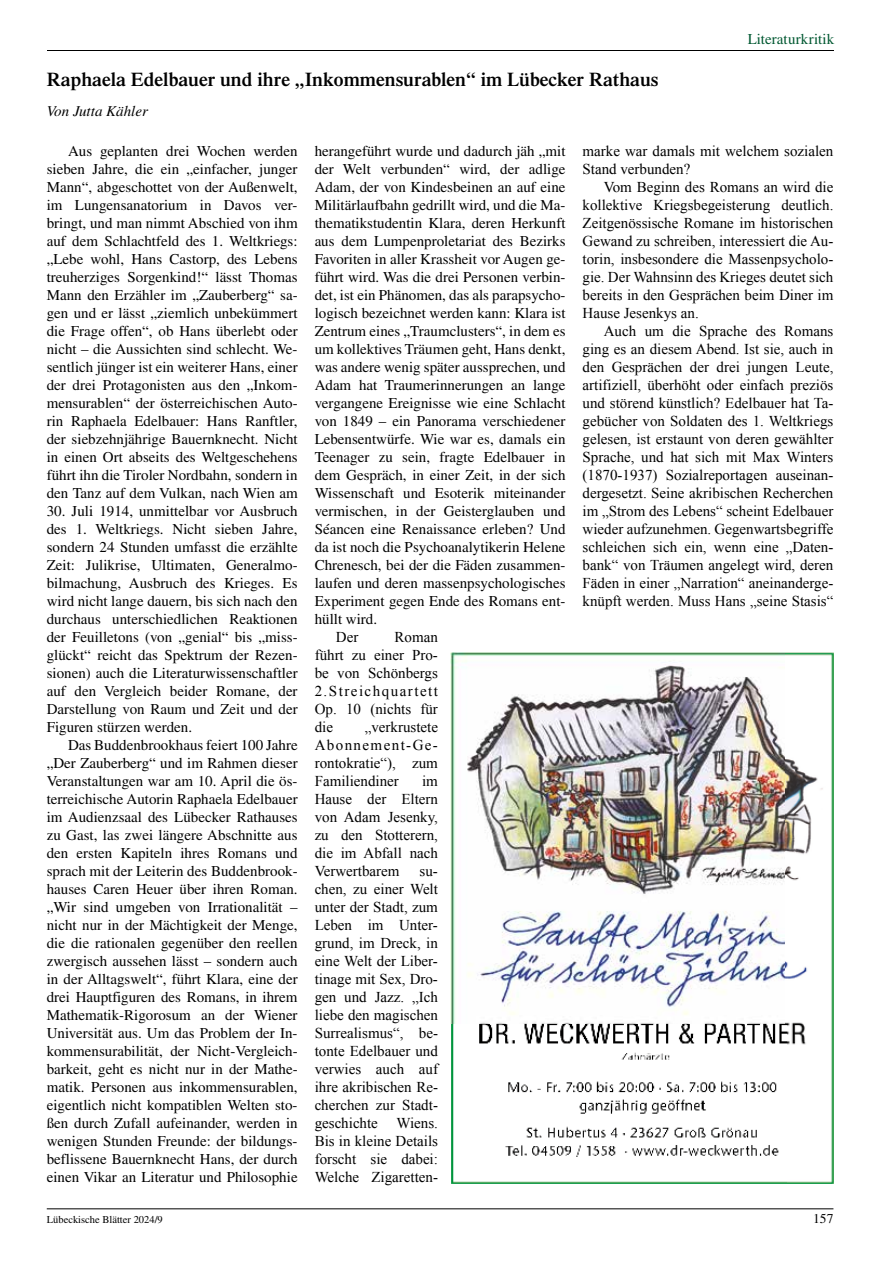
<style>
.page{position:relative;width:893px;height:1263px;background:#fff}
.page>*{position:absolute;margin:0;border:0;box-sizing:border-box;transform-origin:0 0}
.t1{font:600 19.5px "Times LT Std";color:#000}
.t2{font:15px/18px "Times LT Std";color:#000;text-align:justify}
.t3{font:15px/18px "Times New Roman";color:#000;text-align:justify}
.t4{font:15px "Times LT Std";letter-spacing:.01em;color:#005831}
.t5{font:italic 15px "Times LT Std";color:#000}
.t6{font:13.5px "Times LT Std";color:#000}
.t7{font:10.5px "Times LT Std";color:#000}
</style>
<div class="page">
<hr style="left:47px;top:1208px;width:786px;height:1px;background:#000">
<hr style="left:47px;top:50px;width:786px;height:1px;background:#000">
<img style="left:451px;top:652px;width:382px;height:532px">
<p class="t4" style="left:748px;top:31px;width:88px">Literaturkritik</p>
<h1 class="t1" style="left:47px;top:67px;width:613px">Raphaela Edelbauer und ihre „Inkommensurablen“ im Lübecker Rathaus</h1>
<p class="t5" style="left:47px;top:102px;width:103px">Von Jutta Kähler</p>
<p class="t2" style="left:47px;top:142px;width:252px;text-indent:21px">Aus geplanten drei Wochen werden sieben Jahre, die ein „einfacher, junger Mann“, abgeschottet von der Außenwelt, im Lungensanatorium in Davos ver&shy;bringt, und man nimmt Abschied von ihm auf dem Schlachtfeld des 1. Weltkriegs: „Lebe wohl, Hans Castorp, des Lebens treuherziges Sorgenkind!“ lässt Thomas Mann den Erzähler im „Zauberberg“ sa&shy;gen und er lässt „ziemlich unbekümmert die Frage offen“, ob Hans überlebt oder nicht – die Aussichten sind schlecht. We&shy;sentlich jünger ist ein weiterer Hans, einer der drei Protagonisten aus den „Inkom&shy;mensurablen“ der österreichischen Auto&shy;rin Raphaela Edelbauer: Hans Ranftler, der siebzehnjährige Bauernknecht. Nicht in einen Ort abseits des Weltgeschehens führt ihn die Tiroler Nordbahn, sondern in den Tanz auf dem Vulkan, nach Wien am</p>
<p class="t2" style="left:47px;top:502px;width:252px">30. Juli 1914, unmittelbar vor Ausbruch des 1. Weltkriegs. Nicht sieben Jahre, sondern 24 Stunden umfasst die erzählte Zeit: Julikrise, Ultimaten, Generalmo&shy;bilmachung, Ausbruch des Krieges. Es wird nicht lange dauern, bis sich nach den durchaus unterschiedlichen Reaktionen der Feuilletons (von „genial“ bis „miss&shy;glückt“ reicht das Spektrum der Rezen&shy;sionen) auch die Literaturwissenschaftler auf den Vergleich beider Romane, der Darstellung von Raum und Zeit und der Figuren stürzen werden.</p>
<p class="t2" style="left:47px;top:736px;width:252px;text-indent:21px">Das Buddenbrookhaus feiert 100 Jahre „Der Zauberberg“ und im Rahmen dieser Veranstaltungen war am 10. April die ös&shy;terreichische Autorin Raphaela Edelbauer im Audienzsaal des Lübecker Rathauses zu Gast, las zwei längere Abschnitte aus den ersten Kapiteln ihres Romans und sprach mit der Leiterin des Buddenbrook&shy;hauses Caren Heuer über ihren Roman. „Wir sind umgeben von Irrationalität – nicht nur in der Mächtigkeit der Menge, die die rationalen gegenüber den reellen zwergisch aussehen lässt – sondern auch in der Alltagswelt“, führt Klara, eine der drei Hauptfiguren des Romans, in ihrem Mathematik-Rigorosum an der Wiener Universität aus. Um das Problem der In&shy;kommensurabilität, der Nicht-Vergleich&shy;barkeit, geht es nicht nur in der Mathe&shy;matik. Personen aus inkommensurablen, eigentlich nicht kompatiblen Welten sto&shy;ßen durch Zufall aufeinander, werden in wenigen Stunden Freunde: der bildungs&shy;beflissene Bauernknecht Hans, der durch einen Vikar an Literatur und Philosophie</p>
<p class="t3" style="left:583px;top:142px;width:252px">marke war damals mit welchem sozialen<br>Stand verbunden?</p>
<p class="t3" style="left:583px;top:178px;width:252px;text-indent:21px">Vom Beginn des Romans an wird die kollektive Kriegsbegeisterung deutlich.<br>Zeitgenössische Romane im historischen Gewand zu schreiben, interessiert die Au&shy;torin, insbesondere die Massenpsycholo&shy;gie. Der Wahnsinn des Krieges deutet sich bereits in den Gesprächen beim Diner im Hause Jesenkys an.</p>
<p class="t3" style="left:583px;top:322px;width:252px;text-indent:21px">Auch um die Sprache des Romans ging es an diesem Abend. Ist sie, auch in den Gesprächen der drei jungen Leute, artifiziell, überhöht oder einfach preziös und störend künstlich? Edelbauer hat Ta&shy;gebücher von Soldaten des 1. Weltkriegs gelesen, ist erstaunt von deren gewählter Sprache, und hat sich mit Max Winters (1870-1937) Sozialreportagen auseinan&shy;dergesetzt. Seine akribischen Recherchen im „Strom des Lebens“ scheint Edelbauer wieder aufzunehmen. Gegenwartsbegriffe schleichen sich ein, wenn eine „Daten&shy;bank“ von Träumen angelegt wird, deren Fäden in einer „Narration“ aneinanderge&shy;knüpft werden. Muss Hans „seine Stasis“</p>
<p class="t2" style="left:315px;top:142px;width:252px">herangeführt wurde und dadurch jäh „mit der Welt verbunden“ wird, der adlige Adam, der von Kindesbeinen an auf eine Militärlaufbahn gedrillt wird, und die Ma&shy;thematikstudentin Klara, deren Herkunft aus dem Lumpenproletariat des Bezirks Favoriten in aller Krassheit vor Augen ge&shy;führt wird. Was die drei Personen verbin&shy;det, ist ein Phänomen, das als parapsycho&shy;logisch bezeichnet werden kann: Klara ist Zentrum eines „Traumclusters“, in dem es um kollektives Träumen geht, Hans denkt, was andere wenig später aussprechen, und Adam hat Traumerinnerungen an lange vergangene Ereignisse wie eine Schlacht von 1849 – ein Panorama verschiedener Lebensentwürfe. Wie war es, damals ein Teenager zu sein, fragte Edelbauer in dem Gespräch, in einer Zeit, in der sich Wissenschaft und Esoterik miteinander vermischen, in der Geisterglauben und Séancen eine Renaissance erleben? Und da ist noch die Psychoanalytikerin Helene Chrenesch, bei der die Fäden zusammen&shy;laufen und deren massenpsychologisches Experiment gegen Ende des Romans ent&shy;hüllt wird.</p>
<p class="t3" style="left:336px;top:628px;width:24px">Der</p>
<p class="t3" style="left:315px;top:628px;width:125px;text-indent:80px">Roman führt zu einer Pro&shy;be von Schönbergs 2.Streichquartett Op. 10 (nichts für die</p>
<p class="t3" style="left:315px;top:718px;width:125px;text-indent:50px">„verkrustete Abonnement-Ge&shy;rontokratie“), zum Familiendiner</p>
<p class="t3" style="left:315px;top:772px;width:125px;text-indent:107px">im Hause der Eltern von Adam Jesenky, zu den Stotterern, die im Abfall nach Verwertbarem</p>
<p class="t3" style="left:315px;top:862px;width:125px;text-indent:105px">su&shy;chen, zu einer Welt unter der Stadt, zum Leben im Unter&shy;grund, im Dreck, in eine Welt der Liber&shy;tinage mit Sex, Dro&shy;gen und Jazz. „Ich liebe den magischen Surrealismus“, be&shy;tonte Edelbauer und verwies auch auf ihre akribischen Re&shy;cherchen zur Stadt&shy;geschichte Wiens.<br>Bis in kleine Details forscht sie dabei:<br>Welche Zigaretten-</p>
<p class="t7" style="left:47px;top:1214px;width:118px">Lübeckische Blätter 2024/9</p>
<p class="t6" style="left:813px;top:1211px;width:22px">157</p>
</div>
